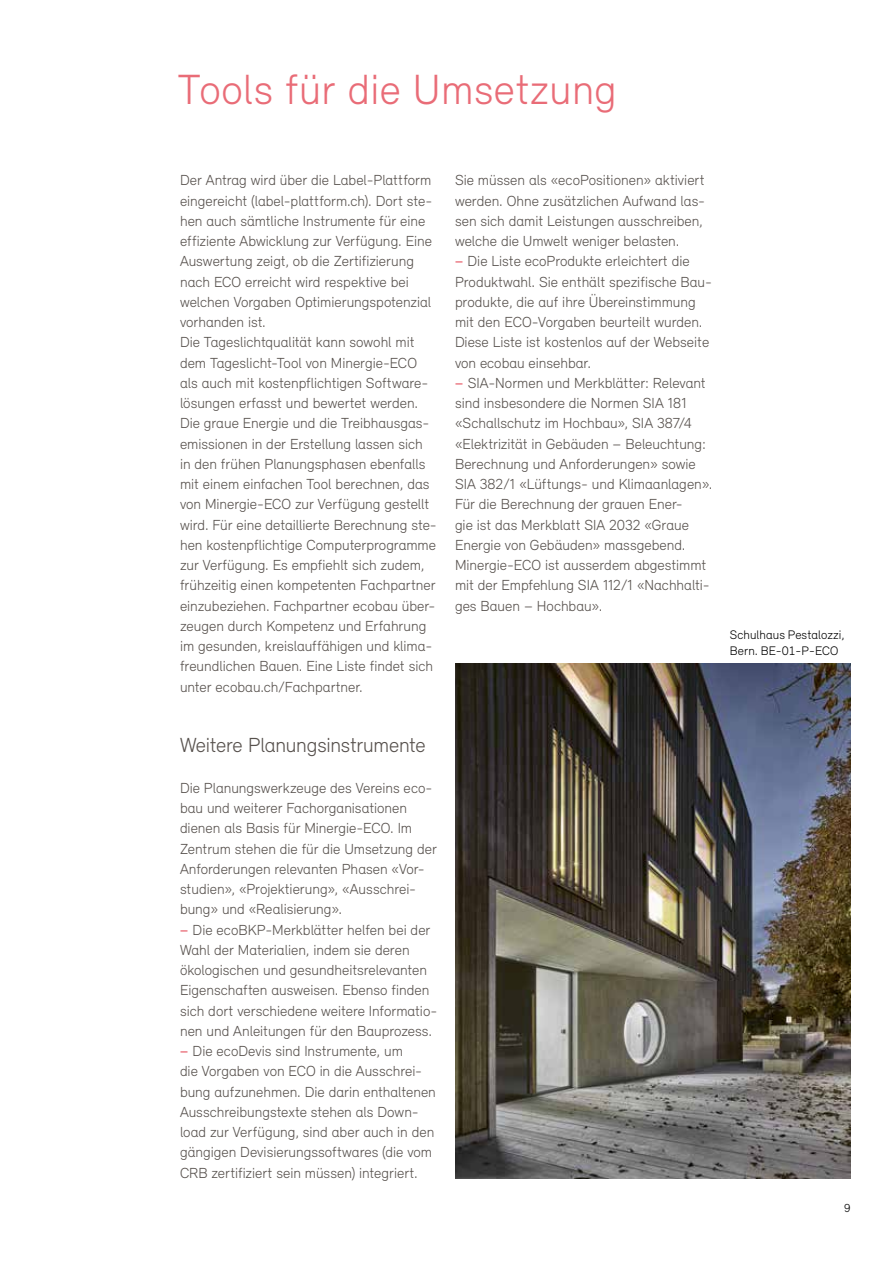
<style>
.page{position:relative;width:893px;height:1263px;background:#fff}
.page>*{position:absolute;margin:0;border:0;box-sizing:border-box;transform-origin:0 0}
.t1{font:300 43.5px "Relevant";letter-spacing:.01em;color:#e96c77}
.t2{font:300 21px "Relevant";letter-spacing:-.015em;color:#57514d}
.t3{font:300 15px/20.2px "Relevant";color:#57514d}
.t4{font:300 12.75px/15.3px "Relevant";letter-spacing:.005em;color:#000}
.t5{font:300 12px "Relevant";color:#000}
.s1{font-weight:500;color:#e96c77}
</style>
<div class="page">
<img style="left:455px;top:663px;width:395px;height:515px">
<h1 class="t1" style="left:178px;top:64px;width:440px">Tools für die Umsetzung</h1>
<p class="t3" style="left:180px;top:170px;width:258px">Der Antrag wird über die Label-Plattform eingereicht (label-plattform.ch). Dort ste&shy;hen auch sämtliche Instrumente für eine effiziente Abwicklung zur Verfügung. Eine Auswertung zeigt, ob die Zertifizierung nach ECO erreicht wird respektive bei welchen Vorgaben Optimierungspotenzial vorhanden ist.<br>Die Tageslichtqualität kann sowohl mit dem Tageslicht-Tool von Minergie-ECO als auch mit kostenpflichtigen Software&shy;lösungen erfasst und bewertet werden.<br>Die graue Energie und die Treibhausgas&shy;emissionen in der Erstellung lassen sich in den frühen Planungsphasen ebenfalls mit einem einfachen Tool berechnen, das von Minergie-ECO zur Verfügung gestellt wird. Für eine detaillierte Berechnung ste&shy;hen kostenpflichtige Computerprogramme zur Verfügung. Es empfiehlt sich zudem, frühzeitig einen kompetenten Fachpartner einzubeziehen. Fachpartner ecobau über&shy;zeugen durch Kompetenz und Erfahrung im gesunden, kreislauffähigen und klima&shy;freundlichen Bauen. Eine Liste findet sich unter ecobau.ch/Fachpartner.</p>
<h2 class="t2" style="left:180px;top:733px;width:247px">Weitere Planungsinstrumente</h2>
<p class="t3" style="left:180px;top:777px;width:259px">Die Planungswerkzeuge des Vereins eco&shy;bau und weiterer Fachorganisationen dienen als Basis für Minergie-ECO. Im Zentrum stehen die für die Umsetzung der Anforderungen relevanten Phasen «Vor&shy;studien», «Projektierung», «Ausschrei&shy;bung» und «Realisierung».<br><span class="s1">−</span> Die ecoBKP-Merkblätter helfen bei der Wahl der Materialien, indem sie deren ökologischen und gesundheitsrelevanten Eigenschaften ausweisen. Ebenso finden sich dort verschiedene weitere Informatio&shy;nen und Anleitungen für den Bauprozess. <span class="s1">−</span> Die ecoDevis sind Instrumente, um<br>die Vorgaben von ECO in die Ausschrei&shy;bung aufzunehmen. Die darin enthaltenen Ausschreibungstexte stehen als Down&shy;load zur Verfügung, sind aber auch in den gängigen Devisierungssoftwares (die vom CRB zertifiziert sein müssen) integriert.</p>
<p class="t3" style="left:455px;top:170px;width:259px">Sie müssen als «ecoPositionen» aktiviert werden. Ohne zusätzlichen Aufwand las&shy;sen sich damit Leistungen ausschreiben, welche die Umwelt weniger belasten.<br><span class="s1">−</span> Die Liste ecoProdukte erleichtert die Produktwahl. Sie enthält spezifische Bau&shy;produkte, die auf ihre Übereinstimmung mit den ECO-Vorgaben beurteilt wurden.<br>Diese Liste ist kostenlos auf der Webseite von ecobau einsehbar.<br><span class="s1">−</span> SIA-Normen und Merkblätter: Relevant sind insbesondere die Normen SIA 181 «Schallschutz im Hochbau», SIA 387/4 «Elektrizität in Gebäuden – Beleuchtung:<br>Berechnung und Anforderungen» sowie SIA 382/1 «Lüftungs- und Klimaanlagen».<br>Für die Berechnung der grauen Ener-<br>gie ist das Merkblatt SIA 2032 «Graue Energie von Gebäuden» massgebend.<br>Minergie-ECO ist ausserdem abgestimmt mit der Empfehlung SIA 112/1 «Nachhalti&shy;ges Bauen – Hochbau».</p>
<p class="t4" style="left:730px;top:627px;width:116px">Schulhaus Pestalozzi,<br>Bern. BE-01-P-ECO</p>
<p class="t5" style="left:844px;top:1201px;width:8px">9</p>
</div>
